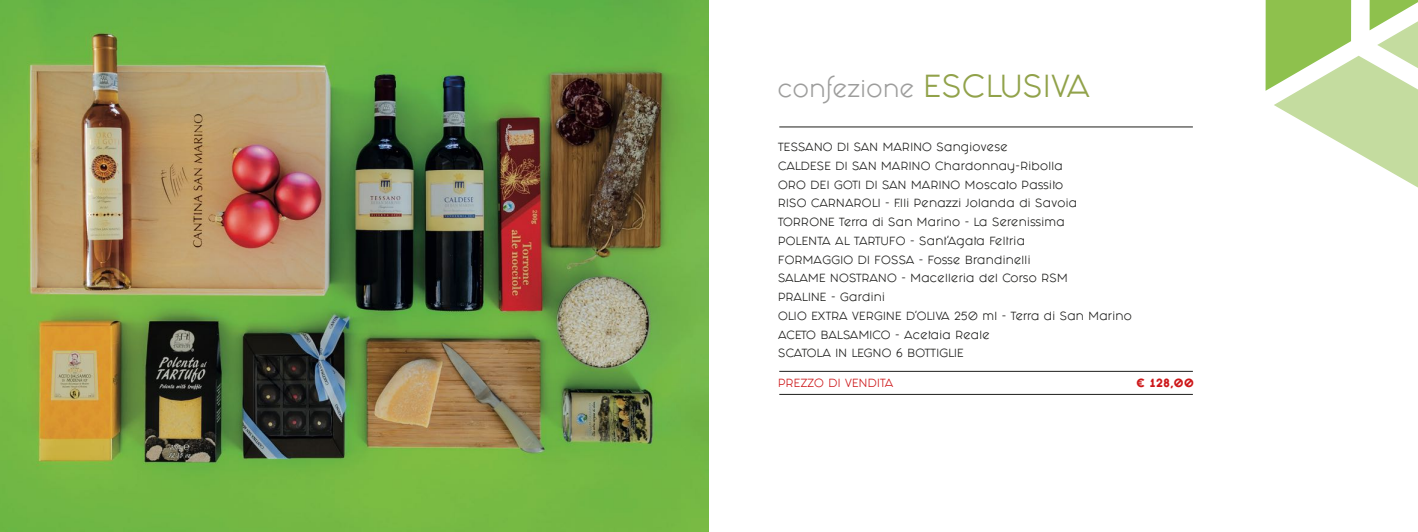
<style>
.page{position:relative;width:1418px;height:532px;background:#fff}
.page>*{position:absolute;margin:0;border:0;box-sizing:border-box;transform-origin:0 0}
.t1{font:20px "Fashion Fetish";letter-spacing:.03em;color:#9d9d9c}
.t2{font:10px/18.8px "Fashion Fetish";letter-spacing:.03em;color:#1d1d1b}
.t3{font:10px "Fashion Fetish";letter-spacing:.03em;color:#cd1719}
.t4{font:800 10px "Fashion Fetish";color:#cd1719}
.s1{font-size:27px;color:#91a24a}
</style>
<div class="page">
<img style="left:0;top:0;width:709px;height:531px">
<svg style="left:1265px;top:0;width:8px;height:91px"></svg>
<svg style="left:1273px;top:0;width:144px;height:187px"></svg>
<hr style="left:779px;top:127px;width:413px;height:1px;background:#1d1d1b">
<hr style="left:779px;top:394px;width:413px;height:1px;background:#1d1d1b">
<hr style="left:779px;top:371px;width:413px;height:1px;background:#1d1d1b">
<h1 class="t1" style="left:777px;top:73px;width:313px">confezione <span class="s1">ESCLUSIVA</span></h1>
<p class="t2" style="left:778px;top:138px;width:355px">TESSANO DI SAN MARINO Sangiovese<br>CALDESE DI SAN MARINO Chardonnay-Ribolla<br>ORO DEI GOTI DI SAN MARINO Moscato Passito<br>RISO CARNAROLI - F.lli Penazzi Jolanda di Savoia TORRONE Terra di San Marino - La Serenissima<br>POLENTA AL TARTUFO - Sant’Agata Feltria<br>FORMAGGIO DI FOSSA - Fosse Brandinelli<br>SALAME NOSTRANO - Macelleria del Corso RSM<br>PRALINE - Gardini<br>OLIO EXTRA VERGINE D’OLIVA 250 ml - Terra di San Marino ACETO BALSAMICO - Acetaia Reale<br>SCATOLA IN LEGNO 6 BOTTIGLIE</p>
<p class="t3" style="left:778px;top:374px;width:117px">PREZZO DI VENDITA</p>
<p class="t4" style="left:1136px;top:374px;width:59px">€ 128,00</p>
</div>
